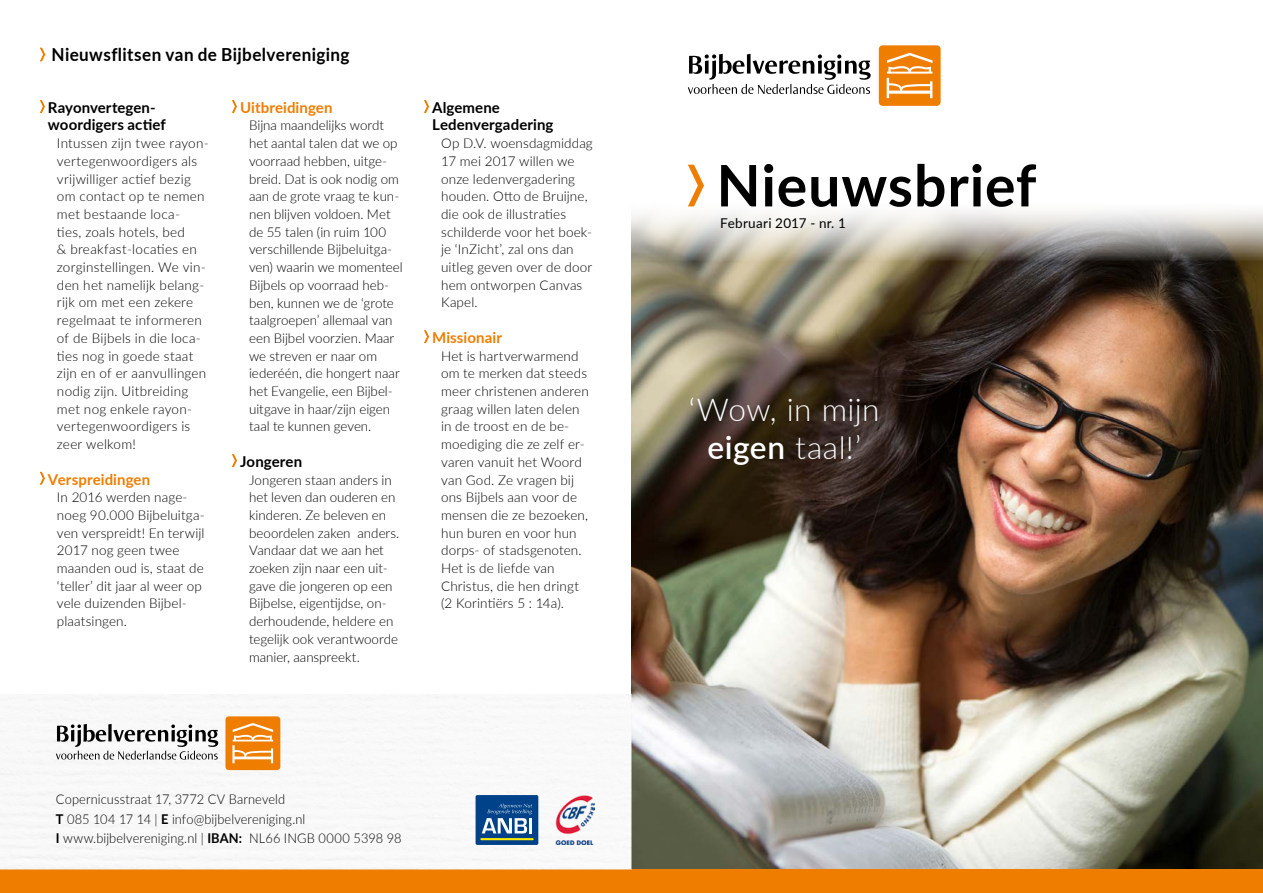
<style>
.page{position:relative;width:1263px;height:893px;background:#fff}
.page>*{position:absolute;margin:0;border:0;box-sizing:border-box;transform-origin:0 0}
.t1{font:700 57.3px "Lato";letter-spacing:.015em;color:#000}
.t2{font:300 31.5px/37.8px "Lato";letter-spacing:.01em;color:#fff;text-align:center}
.t3{font:700 18px "Lato";letter-spacing:.025em;color:#000;scale:.95 1}
.t4{font:700 15px/17.7px "Lato";letter-spacing:.01em;color:#000}
.t5{font:700 15px "Lato";letter-spacing:.005em;color:#ef7d00}
.t6{font:300 13.5px/17.7px "Lato";letter-spacing:.005em;color:#000}
.t7{font:300 13.5px/19.5px "Lato";letter-spacing:.005em;color:#000;scale:.95 1}
.t8{font:13.5px "Lato";letter-spacing:.02em;color:#000}
.s1{font-weight:700}
.s2{font-weight:600}
</style>
<div class="page">
<img style="left:631px;top:211px;width:632px;height:659px">
<div style="left:0;top:870px;width:1263px;height:23px;background:#ef7d00"></div>
<svg style="left:688px;top:54px;width:183px;height:40px"></svg>
<svg style="left:879px;top:45px;width:62px;height:61px;background:#f1942e"></svg>
<svg style="left:688px;top:164px;width:16px;height:43px"></svg>
<img style="left:0;top:695px;width:631px;height:175px">
<svg style="left:39px;top:100px;width:6px;height:13px"></svg>
<svg style="left:39px;top:472px;width:6px;height:13px"></svg>
<svg style="left:232px;top:100px;width:5px;height:13px"></svg>
<svg style="left:232px;top:454px;width:5px;height:13px"></svg>
<svg style="left:424px;top:100px;width:5px;height:13px"></svg>
<svg style="left:424px;top:330px;width:5px;height:13px"></svg>
<svg style="left:56px;top:724px;width:162px;height:36px"></svg>
<svg style="left:225px;top:716px;width:55px;height:54px;background:#f1942f"></svg>
<div style="left:476px;top:795px;width:62px;height:50px;background:#004289;border-radius:2px"></div>
<svg style="left:482px;top:803px;width:50px;height:30px"></svg>
<hr style="left:480px;top:838px;width:54px;height:2px;background:#ffec00">
<img style="left:555px;top:795px;width:40px;height:50px">
<svg style="left:40px;top:47px;width:6px;height:15px"></svg>
<h3 class="t3" style="left:51px;top:41px;width:315px">Nieuwsflitsen van de Bijbelvereniging</h3>
<p class="t4" style="left:48px;top:98px;width:119px">Rayonvertegen&shy;woordigers actief</p>
<p class="t6" style="left:57px;top:134px;width:153px">Intussen zijn twee rayon&shy;vertegenwoordigers als vrijwilliger actief bezig om contact op te nemen met bestaande loca-<br>ties, zoals hotels, bed<br>&amp; breakfast-locaties en zorginstellingen. We vin&shy;den het namelijk belang&shy;rijk om met een zekere regelmaat te informeren of de Bijbels in die loca&shy;ties nog in goede staat zijn en of er aanvullingen nodig zijn. Uitbreiding met nog enkele rayon&shy;vertegenwoordigers is zeer welkom!</p>
<p class="t5" style="left:48px;top:468px;width:104px">Verspreidingen</p>
<p class="t6" style="left:57px;top:488px;width:149px">In 2016 werden nage&shy;noeg 90.000 Bijbeluitga&shy;ven verspreidt! En terwijl<br>2017 nog geen twee maanden oud is, staat de ‘teller’ dit jaar al weer op vele duizenden Bijbel&shy;plaatsingen.</p>
<p class="t5" style="left:240px;top:96px;width:94px">Uitbreidingen</p>
<p class="t6" style="left:249px;top:116px;width:155px">Bijna maandelijks wordt het aantal talen dat we op voorraad hebben, uitge&shy;breid. Dat is ook nodig om aan de grote vraag te kun&shy;nen blijven voldoen. Met de 55 talen (in ruim 100 verschillende Bijbeluitga&shy;ven) waarin we momenteel<br>Bijbels op voorraad heb&shy;ben, kunnen we de ‘grote taalgroepen’ allemaal van een Bijbel voorzien. Maar we streven er naar om iederéén, die hongert naar het Evangelie, een Bijbel&shy;uitgave in haar/zijn eigen taal te kunnen geven.</p>
<p class="t4" style="left:240px;top:452px;width:64px">Jongeren</p>
<p class="t6" style="left:249px;top:470px;width:152px">Jongeren staan anders in het leven dan ouderen en kinderen. Ze beleven en beoordelen zaken anders.<br>Vandaar dat we aan het zoeken zijn naar een uit&shy;gave die jongeren op een<br>Bijbelse, eigentijdse, on&shy;derhoudende, heldere en tegelijk ook verantwoorde manier, aanspreekt.</p>
<p class="t4" style="left:432px;top:98px;width:123px">Algemene<br>Ledenvergadering</p>
<p class="t6" style="left:441px;top:134px;width:153px">Op D.V. woensdagmiddag<br>17 mei 2017 willen we onze ledenvergadering houden. Otto de Bruijne, die ook de illustraties schilderde voor het boek&shy;je ‘InZicht’, zal ons dan uitleg geven over de door hem ontworpen Canvas<br>Kapel.</p>
<p class="t5" style="left:432px;top:326px;width:71px">Missionair</p>
<p class="t6" style="left:441px;top:346px;width:149px">Het is hartverwarmend om te merken dat steeds meer christenen anderen graag willen laten delen in de troost en de be&shy;moediging die ze zelf er&shy;varen vanuit het Woord van God. Ze vragen bij ons Bijbels aan voor de mensen die ze bezoeken, hun buren en voor hun dorps- of stadsgenoten.<br>Het is de liefde van<br>Christus, die hen dringt (2 Korintiërs 5 : 14a).</p>
<p class="t7" style="left:56px;top:789px;width:365px">Copernicusstraat 17, 3772 CV Barneveld<br><span class="s1">T</span> 085 104 17 14 | <span class="s1">E</span> info@bijbelvereniging.nl<br><span class="s1">I</span> www.bijbelvereniging.nl | <span class="s1">IBAN:</span> NL66 INGB 0000 5398 98</p>
<h1 class="t1" style="left:716px;top:143px;width:321px">Nieuwsbrief</h1>
<p class="t8" style="left:720px;top:213px;width:127px">Februari 2017 - nr. 1</p>
<h2 class="t2" style="left:689px;top:389px;width:192px">‘Wow, in mijn <span class="s2">eigen</span> taal!’</h2>
</div>
